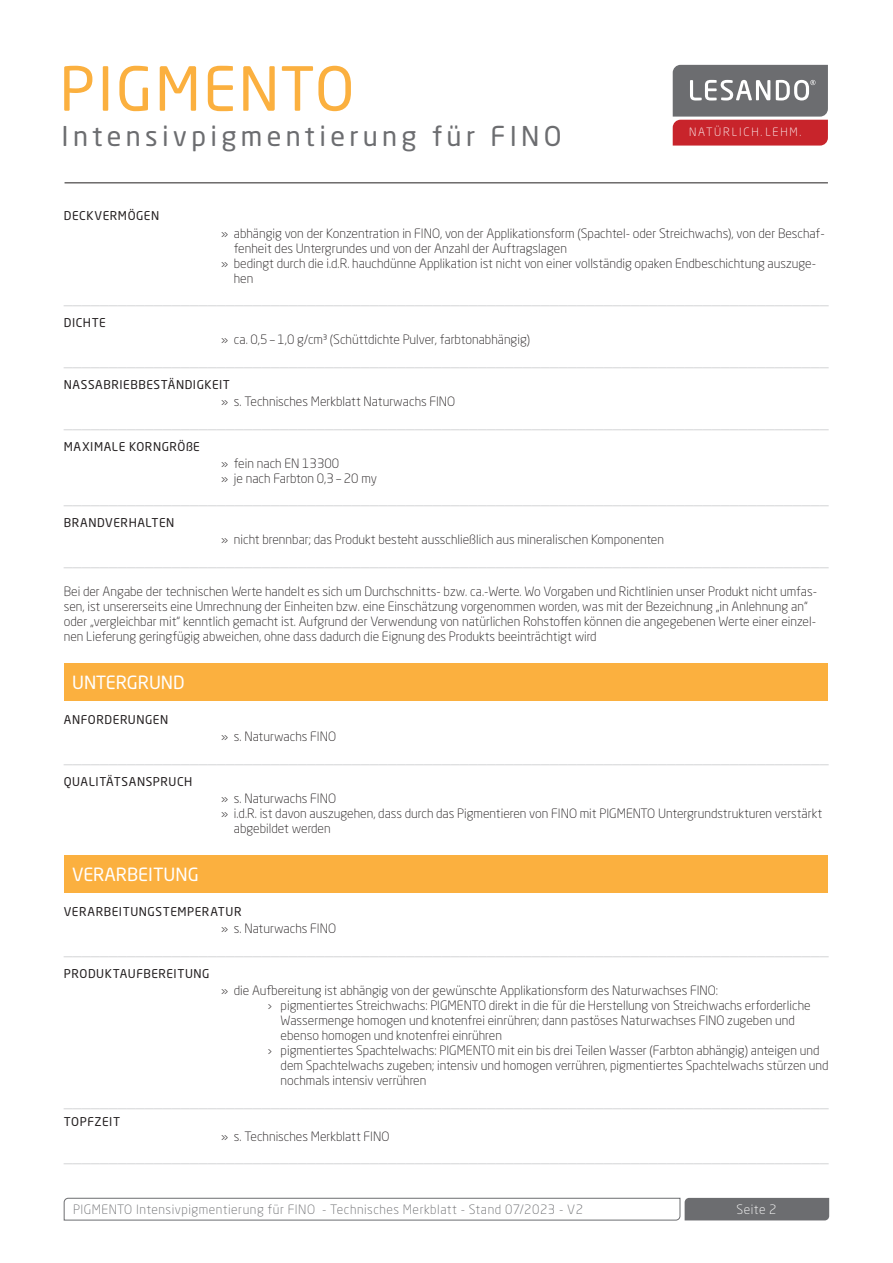
<style>
.page{position:relative;width:893px;height:1263px;background:#fff}
.page>*{position:absolute;margin:0;border:0;box-sizing:border-box;transform-origin:0 0}
.t1{font:60px "Neo Sans Pro";letter-spacing:.04em;color:#fbb03f}
.t2{font:27px "Neo Sans Pro";letter-spacing:.16em;color:#6c6d70}
.t3{font:18px "Minion Pro";color:#d1d2d4}
.t4{font:18px "Neo Sans Pro";color:#fff}
.t5{font:300 12.75px/15px "Neo Sans Pro";color:#231f20}
.t6{font:300 12.75px "Neo Sans Pro";letter-spacing:.04em;color:#6c6d70}
.t7{font:300 12.75px "Neo Sans Pro";letter-spacing:.04em;color:#fff}
.t8{font:12px "Neo Sans Pro";letter-spacing:.045em;color:#231f20}
.t9{font:300 11.4px "Neo Sans Pro";letter-spacing:.16em;color:#fff}
</style>
<div class="page">
<svg style="left:673px;top:65px;width:155px;height:81px;background:#9b686b"></svg>
<svg style="left:63px;top:1197px;width:766px;height:24px"></svg>
<hr style="left:65px;top:182px;width:763px;height:1px;background:#231f20">
<div style="left:64px;top:663px;width:764px;height:38px;background:#fbb03f"></div>
<div style="left:64px;top:855px;width:764px;height:38px;background:#fbb03f"></div>
<h1 class="t1" style="left:60px;top:52px;width:296px">PIGMENTO</h1>
<h2 class="t2" style="left:62px;top:120px;width:502px">Intensivpigmentierung für FINO</h2>
<p class="t8" style="left:64px;top:209px;width:97px">DECKVERMÖGEN</p>
<p class="t9" style="left:689px;top:125px;width:114px">NATÜRLICH.LEHM.</p>
<p class="t5" style="left:221px;top:225px;width:605px">» abhängig von der Konzentration in FINO, von der Applikationsform (Spachtel- oder Streichwachs), von der Beschaf-</p>
<p class="t5" style="left:234px;top:240px;width:335px">fenheit des Untergrundes und von der Anzahl der Auftragslagen</p>
<p class="t5" style="left:221px;top:255px;width:596px">» bedingt durch die i.d.R. hauchdünne Applikation ist nicht von einer vollständig opaken Endbeschichtung auszuge-</p>
<p class="t5" style="left:234px;top:270px;width:21px">hen</p>
<h3 class="t3" style="left:64px;top:286px;width:767px">_____________________________________________________________________________________</h3>
<p class="t8" style="left:64px;top:315px;width:44px">DICHTE</p>
<p class="t5" style="left:221px;top:332px;width:311px">» ca. 0,5 – 1,0 g/cm³ (Schüttdichte Pulver, farbtonabhängig)</p>
<h3 class="t3" style="left:64px;top:348px;width:767px">_____________________________________________________________________________________</h3>
<p class="t8" style="left:64px;top:377px;width:168px">NASSABRIEBBESTÄNDIGKEIT</p>
<p class="t5" style="left:221px;top:394px;width:236px">» s. Technisches Merkblatt Naturwachs FINO</p>
<h3 class="t3" style="left:64px;top:410px;width:767px">_____________________________________________________________________________________</h3>
<p class="t8" style="left:64px;top:439px;width:137px">MAXIMALE KORNGRÖßE</p>
<p class="t5" style="left:221px;top:455px;width:157px">» fein nach EN 13300<br>» je nach Farbton 0,3 – 20 my</p>
<h3 class="t3" style="left:64px;top:486px;width:767px">_____________________________________________________________________________________</h3>
<p class="t8" style="left:64px;top:516px;width:112px">BRANDVERHALTEN</p>
<p class="t5" style="left:221px;top:532px;width:444px">» nicht brennbar; das Produkt besteht ausschließlich aus mineralischen Komponenten</p>
<h3 class="t3" style="left:64px;top:548px;width:767px">_____________________________________________________________________________________</h3>
<p class="t5" style="left:64px;top:584px;width:755px">Bei der Angabe der technischen Werte handelt es sich um Durchschnitts- bzw. ca.-Werte. Wo Vorgaben und Richtlinien unser Produkt nicht umfas&shy;sen, ist unsererseits eine Umrechnung der Einheiten bzw. eine Einschätzung vorgenommen worden, was mit der Bezeichnung „in Anlehnung an“ oder „vergleichbar mit“ kenntlich gemacht ist. Aufgrund der Verwendung von natürlichen Rohstoffen können die angegebenen Werte einer einzel&shy;nen Lieferung geringfügig abweichen, ohne dass dadurch die Eignung des Produkts beeinträchtigt wird</p>
<h3 class="t4" style="left:72px;top:671px;width:114px">UNTERGRUND</h3>
<p class="t8" style="left:64px;top:712px;width:106px">ANFORDERUNGEN</p>
<p class="t5" style="left:221px;top:729px;width:116px">» s. Naturwachs FINO</p>
<h3 class="t3" style="left:64px;top:745px;width:766px">_____________________________________________________________________________________</h3>
<p class="t8" style="left:64px;top:774px;width:130px">QUALITÄTSANSPRUCH</p>
<p class="t5" style="left:221px;top:791px;width:116px">» s. Naturwachs FINO</p>
<p class="t5" style="left:221px;top:806px;width:603px">» i.d.R. ist davon auszugehen, dass durch das Pigmentieren von FINO mit PIGMENTO Untergrundstrukturen verstärkt</p>
<p class="t5" style="left:234px;top:821px;width:98px">abgebildet werden</p>
<h3 class="t4" style="left:72px;top:864px;width:128px">VERARBEITUNG</h3>
<p class="t8" style="left:64px;top:904px;width:179px">VERARBEITUNGSTEMPERATUR</p>
<p class="t5" style="left:221px;top:921px;width:116px">» s. Naturwachs FINO</p>
<h3 class="t3" style="left:64px;top:937px;width:766px">_____________________________________________________________________________________</h3>
<p class="t8" style="left:64px;top:966px;width:147px">PRODUKTAUFBEREITUNG</p>
<p class="t5" style="left:221px;top:983px;width:498px">» die Aufbereitung ist abhängig von der gewünschte Applikationsform des Naturwachses FINO:</p>
<p class="t5" style="left:268px;top:998px;width:544px">› pigmentiertes Streichwachs: PIGMENTO direkt in die für die Herstellung von Streichwachs erforderliche</p>
<p class="t5" style="left:281px;top:1013px;width:516px">Wassermenge homogen und knotenfrei einrühren; dann pastöses Naturwachses FINO zugeben und</p>
<p class="t5" style="left:281px;top:1028px;width:223px">ebenso homogen und knotenfrei einrühren</p>
<p class="t5" style="left:268px;top:1043px;width:553px">› pigmentiertes Spachtelwachs: PIGMENTO mit ein bis drei Teilen Wasser (Farbton abhängig) anteigen und</p>
<p class="t5" style="left:281px;top:1058px;width:549px">dem Spachtelwachs zugeben; intensiv und homogen verrühren, pigmentiertes Spachtelwachs stürzen und</p>
<p class="t5" style="left:281px;top:1073px;width:147px">nochmals intensiv verrühren</p>
<h3 class="t3" style="left:64px;top:1089px;width:767px">_____________________________________________________________________________________</h3>
<p class="t8" style="left:64px;top:1114px;width:58px">TOPFZEIT</p>
<p class="t5" style="left:221px;top:1128px;width:170px">» s. Technisches Merkblatt FINO</p>
<h3 class="t3" style="left:64px;top:1144px;width:766px">_____________________________________________________________________________________</h3>
<p class="t6" style="left:73px;top:1202px;width:512px">PIGMENTO Intensivpigmentierung für FINO - Technisches Merkblatt - Stand 07/2023 - V2</p>
<p class="t7" style="left:737px;top:1202px;width:42px">Seite 2</p>
</div>
